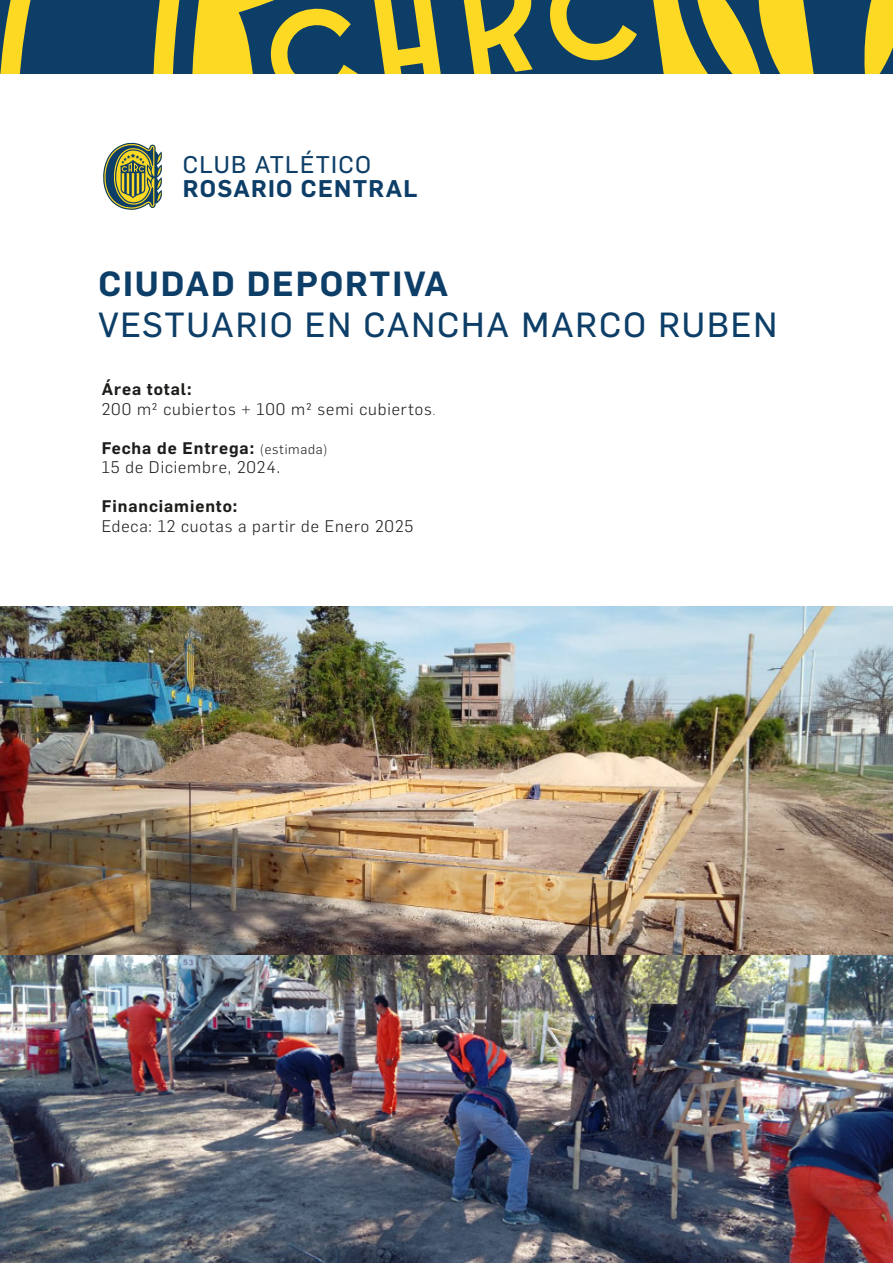
<style>
.page{position:relative;width:893px;height:1263px;background:#fff}
.page>*{position:absolute;margin:0;border:0;box-sizing:border-box;transform-origin:0 0}
.t1{font:34.2px "Flama Basic";letter-spacing:.055em;color:#0d3e67}
.t2{font:600 34.2px "Flama";letter-spacing:.055em;color:#0d3e67}
.t3{font:600 23.7px "Flama";letter-spacing:.055em;color:#0d3e67}
.t4{font:23.7px "Flama Basic";letter-spacing:.055em;color:#0d3e67}
.t5{font:300 16.5px/19.8px "Flama";letter-spacing:.055em;color:#1d1d1b}
.t6{font:600 16.5px "Flama";letter-spacing:.055em;color:#1d1d1b}
.s1{font-weight:600}
.s2{font-size:13.5px}
</style>
<div class="page">
<svg style="left:0;top:0;width:893px;height:74px;background:#74804a"></svg>
<svg style="left:239px;top:0;width:466px;height:74px;background:#65764e"></svg>
<img style="left:0;top:607px;width:893px;height:348px">
<svg style="left:103px;top:142px;width:59px;height:68px"></svg>
<img style="left:0;top:955px;width:893px;height:308px">
<h2 class="t4" style="left:183px;top:148px;width:190px">CLUB ATLÉTICO</h2>
<h2 class="t3" style="left:183px;top:172px;width:236px">ROSARIO CENTRAL</h2>
<h1 class="t2" style="left:98px;top:259px;width:351px">CIUDAD DEPORTIVA</h1>
<h1 class="t1" style="left:98px;top:301px;width:680px">VESTUARIO EN CANCHA MARCO RUBEN</h1>
<p class="t6" style="left:102px;top:377px;width:91px">Área total:</p>
<p class="t5" style="left:102px;top:398px;width:335px">200 m2 cubiertos + 100 m2 semi cubiertos.</p>
<p class="t5" style="left:102px;top:437px;width:227px"><span class="s1">Fecha de Entrega:</span> <span class="s2">(estimada)<br></span>15 de Diciembre, 2024.</p>
<p class="t6" style="left:102px;top:494px;width:137px">Financiamiento:</p>
<p class="t5" style="left:102px;top:515px;width:313px">Edeca: 12 cuotas a partir de Enero 2025</p>
</div>
